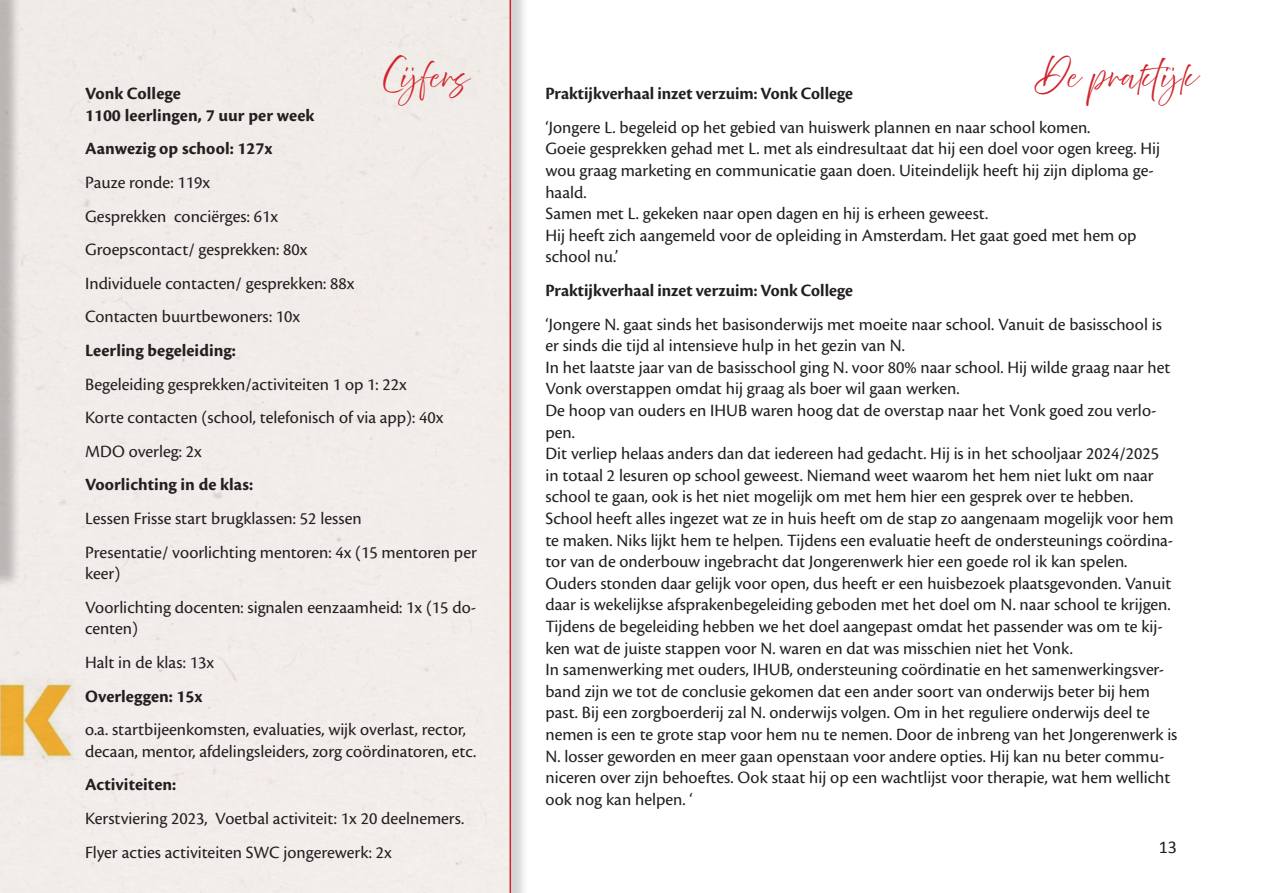
<style>
.page{position:relative;width:1263px;height:893px;background:#fff}
.page>*{position:absolute;margin:0;border:0;box-sizing:border-box;transform-origin:0 0}
.t1{font:27px "Abovethe Beyond Script";color:#d1232a}
.t2{font:18px/21.6px "Cronos Pro";color:#231f20}
.t3{font:700 18px/21.6px "Cronos Pro";color:#231f20}
.t4{font:18px "Cronos Pro Bold Disp";color:#231f20}
.t5{font:18px "Calibri";color:#231f20}
</style>
<div class="page">
<div style="left:2px;top:0;width:527px;height:893px;background:#231f20;opacity:.75"></div>
<div style="left:0;top:0;width:509px;height:893px;background:#f1ece9"></div>
<svg style="left:0;top:0;width:21px;height:588px;background:#cec9c7"></svg>
<img style="left:0;top:0;width:1px;height:571px">
<hr style="left:509px;top:0;width:2px;height:893px;background:#d1232a">
<img style="left:0;top:672px;width:85px;height:168px">
<h1 class="t1" style="left:384px;top:60px;width:86px">Cijfers</h1>
<h1 class="t1" style="left:1037px;top:60px;width:160px">De praktijk</h1>
<p class="t4" style="left:545px;top:83px;width:309px">Praktijkverhaal inzet verzuim: Vonk College</p>
<p class="t2" style="left:545px;top:116px;width:616px">‘Jongere L. begeleid op het gebied van huiswerk plannen en naar school komen.<br>Goeie gesprekken gehad met L. met als eindresultaat dat hij een doel voor ogen kreeg. Hij wou graag marketing en communicatie gaan doen. Uiteindelijk heeft hij zijn diploma ge&shy;haald.<br>Samen met L. gekeken naar open dagen en hij is erheen geweest.<br>Hij heeft zich aangemeld voor de opleiding in Amsterdam. Het gaat goed met hem op school nu.’</p>
<p class="t4" style="left:545px;top:280px;width:309px">Praktijkverhaal inzet verzuim: Vonk College</p>
<p class="t2" style="left:545px;top:313px;width:633px">‘Jongere N. gaat sinds het basisonderwijs met moeite naar school. Vanuit de basisschool is er sinds die tijd al intensieve hulp in het gezin van N.<br>In het laatste jaar van de basisschool ging N. voor 80% naar school. Hij wilde graag naar het Vonk overstappen omdat hij graag als boer wil gaan werken.<br>De hoop van ouders en IHUB waren hoog dat de overstap naar het Vonk goed zou verlo&shy;pen.<br>Dit verliep helaas anders dan dat iedereen had gedacht. Hij is in het schooljaar 2024/2025<br>in totaal 2 lesuren op school geweest. Niemand weet waarom het hem niet lukt om naar school te gaan, ook is het niet mogelijk om met hem hier een gesprek over te hebben.<br>School heeft alles ingezet wat ze in huis heeft om de stap zo aangenaam mogelijk voor hem te maken. Niks lijkt hem te helpen. Tijdens een evaluatie heeft de ondersteunings coördina&shy;tor van de onderbouw ingebracht dat Jongerenwerk hier een goede rol ik kan spelen.<br>Ouders stonden daar gelijk voor open, dus heeft er een huisbezoek plaatsgevonden. Vanuit daar is wekelijkse afsprakenbegeleiding geboden met het doel om N. naar school te krijgen.<br>Tijdens de begeleiding hebben we het doel aangepast omdat het passender was om te kij&shy;ken wat de juiste stappen voor N. waren en dat was misschien niet het Vonk.<br>In samenwerking met ouders, IHUB, ondersteuning coördinatie en het samenwerkingsver&shy;band zijn we tot de conclusie gekomen dat een ander soort van onderwijs beter bij hem past. Bij een zorgboerderij zal N. onderwijs volgen. Om in het reguliere onderwijs deel te nemen is een te grote stap voor hem nu te nemen. Door de inbreng van het Jongerenwerk is N. losser geworden en meer gaan openstaan voor andere opties. Hij kan nu beter commu&shy;niceren over zijn behoeftes. Ook staat hij op een wachtlijst voor therapie, wat hem wellicht ook nog kan helpen. ‘</p>
<p class="t3" style="left:85px;top:83px;width:231px">Vonk College<br>1100 leerlingen, 7 uur per week</p>
<p class="t3" style="left:85px;top:138px;width:189px">Aanwezig op school: 127x</p>
<p class="t2" style="left:85px;top:166px;width:271px;line-height:33.6px">Pauze ronde: 119x<br>Gesprekken conciërges: 61x<br>Groepscontact/ gesprekken: 80x<br>Individuele contacten/ gesprekken: 88x<br>Contacten buurtbewoners: 10x</p>
<p class="t3" style="left:85px;top:340px;width:152px">Leerling begeleiding:</p>
<p class="t2" style="left:85px;top:367px;width:360px;line-height:33.6px">Begeleiding gesprekken/activiteiten 1 op 1: 22x<br>Korte contacten (school, telefonisch of via app): 40x<br>MDO overleg: 2x</p>
<p class="t3" style="left:85px;top:474px;width:170px">Voorlichting in de klas:</p>
<p class="t2" style="left:85px;top:502px;width:393px;line-height:33.6px">Lessen Frisse start brugklassen: 52 lessen<br>Presentatie/ voorlichting mentoren: 4x (15 mentoren per</p>
<p class="t2" style="left:85px;top:557px;width:393px;line-height:33.6px">keer)<br>Voorlichting docenten: signalen eenzaamheid: 1x (15 do-</p>
<p class="t2" style="left:85px;top:612px;width:130px;line-height:33.6px">centen)<br>Halt in de klas: 13x</p>
<p class="t3" style="left:85px;top:685px;width:119px">Overleggen: 15x</p>
<p class="t2" style="left:85px;top:719px;width:393px">o.a. startbijeenkomsten, evaluaties, wijk overlast, rector, decaan, mentor, afdelingsleiders, zorg coördinatoren, etc.</p>
<p class="t3" style="left:85px;top:774px;width:93px">Activiteiten:</p>
<p class="t2" style="left:85px;top:802px;width:381px;line-height:33.6px">Kerstviering 2023, Voetbal activiteit: 1x 20 deelnemers.<br>Flyer acties activiteiten SWC jongerewerk: 2x</p>
<p class="t5" style="left:1159px;top:836px;width:20px">13</p>
</div>
